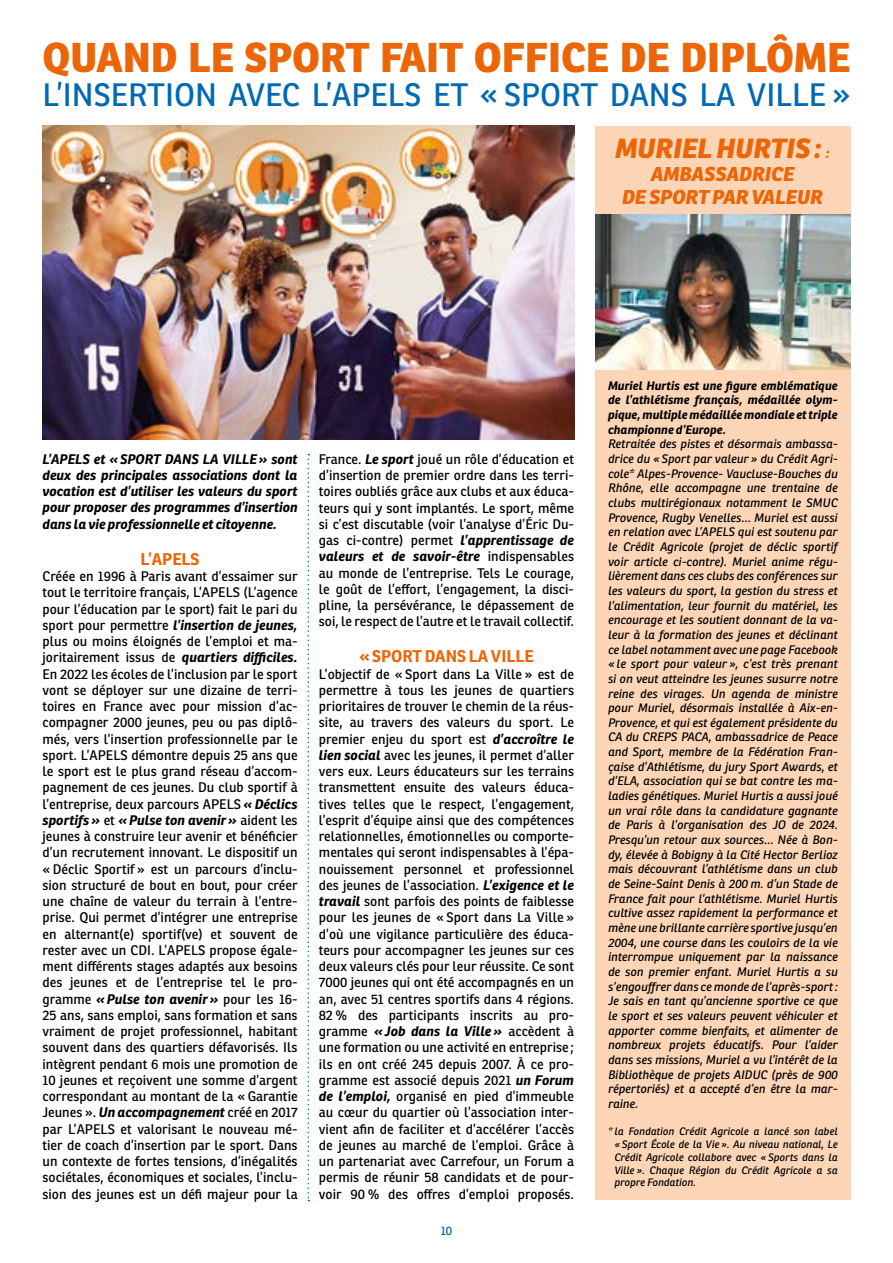
<style>
.page{position:relative;width:893px;height:1263px;background:#fff}
.page>*{position:absolute;margin:0;border:0;box-sizing:border-box;transform-origin:0 0}
.t1{font:800 40.5px "Ronnia";color:#ec6608}
.t2{font:31.5px "Ronnia";color:#0069b4}
.t3{font:italic 800 27px "Ronnia";color:#ec6608}
.t4{font:italic 800 19.5px/22.8px "Ronnia";color:#ec6608;text-align:center}
.t5{font:700 16.5px "Ronnia";color:#ec6608}
.t6{font:13.5px/16.2px "Ronnia";color:#000;text-align:justify}
.t7{font:italic 700 13.5px/16.2px "Ronnia";letter-spacing:-.005em;color:#000;text-align:justify}
.t8{font:italic 12px/14.7px "Ronnia";color:#000;text-align:justify}
.t9{font:italic 700 12px/14.7px "Ronnia";color:#000;text-align:justify}
.t10{font:12px "Ronnia";color:#0069b4}
.t11{font:italic 10.5px/12.9px "Ronnia";color:#000;text-align:justify}
.s1{font-size:13.5px}
.s2{font-weight:700;font-style:italic}
</style>
<div class="page">
<svg style="left:308px;top:454px;width:1px;height:747px"></svg>
<div style="left:595px;top:126px;width:255px;height:1073px;background:#fcd5b7"></div>
<img style="left:43px;top:126px;width:531px;height:313px">
<img style="left:595px;top:214px;width:255px;height:156px">
<h1 class="t1" style="left:43px;top:31px;width:809px">QUAND LE SPORT FAIT OFFICE DE DIPLÔME</h1>
<h2 class="t2" style="left:43px;top:75px;width:809px">L’INSERTION AVEC L’APELS ET « SPORT DANS LA VILLE »</h2>
<h3 class="t3" style="left:616px;top:131px;width:216px">MURIEL HURTIS: <span class="s1">:</span></h3>
<h3 class="t4" style="left:622px;top:162px;width:203px">AMBASSADRICE<br>DE SPORT PAR VALEUR</h3>
<p class="t7" style="left:43px;top:451px;width:257px">L’APELS et « SPORT DANS LA VILLE » sont deux des principales associations dont la vocation est d’utiliser les valeurs du sport pour proposer des programmes d’insertion dans la vie professionnelle et citoyenne.</p>
<p class="t5" style="left:141px;top:548px;width:60px">L’APELS</p>
<p class="t6" style="left:43px;top:568px;width:257px">Créée en 1996 à Paris avant d’essaimer sur tout le territoire français, L’APELS (L’agence pour l’éducation par le sport) fait le pari du sport pour permettre <span class="s2">l’insertion de jeunes, </span>plus ou moins éloignés de l’emploi et ma&shy;joritairement issus de <span class="s2">quartiers difficiles.<br></span>En 2022 les écoles de l’inclusion par le sport vont se déployer sur une dizaine de terri&shy;toires en France avec pour mission d’ac&shy;compagner 2000 jeunes, peu ou pas diplô&shy;més, vers l’insertion professionnelle par le sport. L’APELS démontre depuis 25 ans que le sport est le plus grand réseau d’accom&shy;pagnement de ces jeunes. Du club sportif à l’entreprise, deux parcours APELS <span class="s2">« Déclics sportifs »</span> et <span class="s2">« Pulse ton avenir »</span> aident les jeunes à construire leur avenir et bénéficier d’un recrutement innovant. Le dispositif un « Déclic Sportif » est un parcours d’inclu&shy;sion structuré de bout en bout, pour créer une chaîne de valeur du terrain à l’entre&shy;prise. Qui permet d’intégrer une entreprise en alternant(e) sportif(ve) et souvent de rester avec un CDI. L’APELS propose égale&shy;ment différents stages adaptés aux besoins des jeunes et de l’entreprise tel le pro&shy;gramme <span class="s2">« Pulse ton avenir »</span> pour les 16- 25 ans, sans emploi, sans formation et sans vraiment de projet professionnel, habitant souvent dans des quartiers défavorisés. Ils intègrent pendant 6 mois une promotion de 10 jeunes et reçoivent une somme d’argent correspondant au montant de la « Garantie Jeunes ». <span class="s2">Un accompagnement</span> créé en 2017 par L’APELS et valorisant le nouveau mé&shy;tier de coach d’insertion par le sport. Dans un contexte de fortes tensions, d’inégalités sociétales, économiques et sociales, l’inclu&shy;sion des jeunes est un défi majeur pour la</p>
<p class="t6" style="left:319px;top:451px;width:257px">France. <span class="s2">Le sport</span> joué un rôle d’éducation et d’insertion de premier ordre dans les terri&shy;toires oubliés grâce aux clubs et aux éduca&shy;teurs qui y sont implantés. Le sport, même si c’est discutable (voir l’analyse d’Éric Du&shy;gas ci-contre) permet <span class="s2">l’apprentissage de valeurs et de savoir-être</span> indispensables au monde de l’entreprise. Tels Le courage, le goût de l’effort, l’engagement, la disci&shy;pline, la persévérance, le dépassement de soi, le respect de l’autre et le travail collectif.</p>
<p class="t5" style="left:359px;top:646px;width:176px">« SPORT DANS LA VILLE</p>
<p class="t6" style="left:319px;top:665px;width:257px">L’objectif de « Sport dans La Ville » est de permettre à tous les jeunes de quartiers prioritaires de trouver le chemin de la réus&shy;site, au travers des valeurs du sport. Le premier enjeu du sport est <span class="s2">d’accroître le lien social</span> avec les jeunes, il permet d’aller vers eux. Leurs éducateurs sur les terrains transmettent ensuite des valeurs éduca&shy;tives telles que le respect, l’engagement, l’esprit d’équipe ainsi que des compétences relationnelles, émotionnelles ou comporte&shy;mentales qui seront indispensables à l’épa&shy;nouissement personnel et professionnel des jeunes de l’association. <span class="s2">L’exigence et le travail</span> sont parfois des points de faiblesse pour les jeunes de « Sport dans La Ville » d’où une vigilance particulière des éduca&shy;teurs pour accompagner les jeunes sur ces deux valeurs clés pour leur réussite. Ce sont 7000 jeunes qui ont été accompagnés en un an, avec 51 centres sportifs dans 4 régions.<br>82 % des participants inscrits au pro&shy;gramme <span class="s2">« Job dans la Ville »</span> accèdent à une formation ou une activité en entreprise ; ils en ont créé 245 depuis 2007. À ce pro&shy;gramme est associé depuis 2021 <span class="s2">un Forum de l’emploi,</span> organisé en pied d’immeuble au cœur du quartier où l’association inter&shy;vient afin de faciliter et d’accélérer l’accès de jeunes au marché de l’emploi. Grâce à un partenariat avec Carrefour, un Forum a permis de réunir 58 candidats et de pour&shy;voir 90 % des offres d’emploi proposés.</p>
<p class="t10" style="left:441px;top:1224px;width:13px">10</p>
<p class="t9" style="left:608px;top:378px;width:231px">Muriel Hurtis est une figure emblématique de l’athlétisme français, médaillée olym&shy;pique, multiple médaillée mondiale et triple championne d’Europe.</p>
<p class="t8" style="left:608px;top:437px;width:231px">Retraitée des pistes et désormais ambassa&shy;drice du « Sport par valeur » du Crédit Agri&shy;cole* Alpes-Provence- Vaucluse-Bouches du Rhône, elle accompagne une trentaine de clubs multirégionaux notamment le SMUC Provence, Rugby Venelles… Muriel est aussi en relation avec L’APELS qui est soutenu par le Crédit Agricole (projet de déclic sportif voir article ci-contre). Muriel anime régu&shy;lièrement dans ces clubs des conférences sur les valeurs du sport, la gestion du stress et l’alimentation, leur fournit du matériel, les encourage et les soutient donnant de la va&shy;leur à la formation des jeunes et déclinant ce label notamment avec une page Facebook « le sport pour valeur », c’est très prenant si on veut atteindre les jeunes susurre notre reine des virages. Un agenda de ministre pour Muriel, désormais installée à Aix-en-Provence, et qui est également présidente du CA du CREPS PACA, ambassadrice de Peace and Sport, membre de la Fédération Fran&shy;çaise d’Athlétisme, du jury Sport Awards, et d’ELA, association qui se bat contre les ma&shy;ladies génétiques. Muriel Hurtis a aussi joué un vrai rôle dans la candidature gagnante de Paris à l’organisation des JO de 2024.<br>Presqu’un retour aux sources… Née à Bon&shy;dy, élevée à Bobigny à la Cité Hector Berlioz mais découvrant l’athlétisme dans un club de Seine-Saint Denis à 200 m. d’un Stade de France fait pour l’athlétisme. Muriel Hurtis cultive assez rapidement la performance et mène une brillante carrière sportive jusqu’en 2004, une course dans les couloirs de la vie interrompue uniquement par la naissance de son premier enfant. Muriel Hurtis a su s’engouffrer dans ce monde de l’après-sport:<br>Je sais en tant qu’ancienne sportive ce que le sport et ses valeurs peuvent véhiculer et apporter comme bienfaits, et alimenter de nombreux projets éducatifs. Pour l’aider dans ses missions, Muriel a vu l’intérêt de la Bibliothèque de projets AIDUC (près de 900 répertoriés) et a accepté d’en être la mar&shy;raine.</p>
<p class="t11" style="left:614px;top:1125px;width:225px;text-indent:-6px">* la Fondation Crédit Agricole a lancé son label « Sport École de la Vie ». Au niveau national, Le Crédit Agricole collabore avec « Sports dans la Ville ». Chaque Région du Crédit Agricole a sa propre Fondation.</p>
</div>
